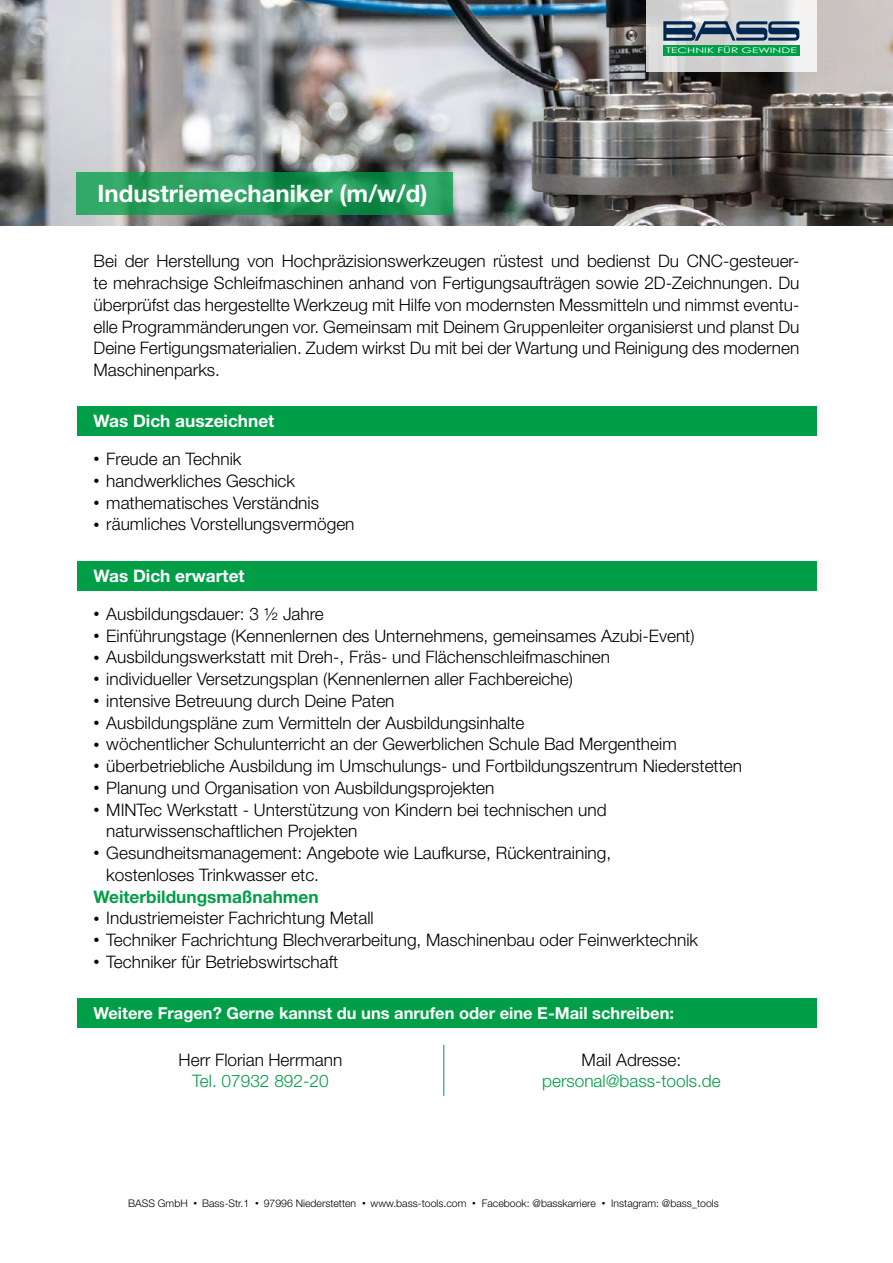
<style>
.page{position:relative;width:893px;height:1263px;background:#fff}
.page>*{position:absolute;margin:0;border:0;box-sizing:border-box;transform-origin:0 0}
.t1{font:700 24px "Helvetica Neue LT Std";color:#fff}
.t2{font:300 17.25px/21.8px "Helvetica Neue LT Std";color:#000;text-align:justify}
.t3{font:300 17.25px "Helvetica Neue LT Std";color:#009f47}
.t4{font:700 17.25px "Helvetica Neue LT Std";color:#fff}
.t5{font:700 17.25px "Helvetica Neue LT Std";color:#009f47}
.t6{font:700 16.5px "Helvetica Neue LT Std";color:#fff}
.t7{font:300 10.5px "Helvetica Neue LT Std";color:#000}
.t8{font:7.8px "Century Gothic";color:#fff;scale:1.55 1}
.s1{font-family:"Arial";font-weight:400}
</style>
<div class="page">
<img style="left:0;top:0;width:893px;height:225px">
<svg style="left:646px;top:0;width:170px;height:72px"></svg>
<div style="left:663px;top:45px;width:136px;height:10px;background:#009f47"></div>
<svg style="left:663px;top:21px;width:136px;height:20px;background:#5b718a"></svg>
<svg style="left:77px;top:172px;width:376px;height:43px;background:#249b5a"></svg>
<div style="left:77px;top:561px;width:739px;height:29px;background:#009f47"></div>
<div style="left:77px;top:406px;width:739px;height:30px;background:#009f47"></div>
<hr style="left:443px;top:1045px;width:1px;height:51px;background:#009f47">
<div style="left:77px;top:998px;width:739px;height:30px;background:#009f47"></div>
<h1 class="t1" style="left:97px;top:179px;width:332px">Industriemechaniker (m/w/d)</h1>
<p class="t8" style="left:666px;top:45px;width:86px">TECHNIK FÜR GEWINDE</p>
<p class="t2" style="left:94px;top:250px;width:707px">Bei der Herstellung von Hochpräzisionswerkzeugen rüstest und bedienst Du CNC-gesteuer&shy;te mehrachsige Schleifmaschinen anhand von Fertigungsaufträgen sowie 2D-Zeichnungen. Du überprüfst das hergestellte Werkzeug mit Hilfe von modernsten Messmitteln und nimmst eventu&shy;elle Programmänderungen vor. Gemeinsam mit Deinem Gruppenleiter organisierst und planst Du Deine Fertigungsmaterialien. Zudem wirkst Du mit bei der Wartung und Reinigung des modernen Maschinenparks.</p>
<p class="t4" style="left:94px;top:410px;width:182px">Was Dich auszeichnet</p>
<p class="t2" style="left:94px;top:448px;width:149px"><span class="s1">•</span> Freude an Technik</p>
<p class="t2" style="left:94px;top:470px;width:203px"><span class="s1">•</span> handwerkliches Geschick</p>
<p class="t2" style="left:94px;top:491px;width:227px"><span class="s1">•</span> mathematisches Verständnis</p>
<p class="t2" style="left:94px;top:513px;width:263px"><span class="s1">•</span> räumliches Vorstellungsvermögen</p>
<p class="t4" style="left:94px;top:565px;width:153px">Was Dich erwartet</p>
<p class="t2" style="left:94px;top:602px;width:232px"><span class="s1">•</span> Ausbildungsdauer: 3 ½ Jahre</p>
<p class="t2" style="left:94px;top:624px;width:602px"><span class="s1">•</span> Einführungstage (Kennenlernen des Unternehmens, gemeinsames Azubi-Event)</p>
<p class="t2" style="left:94px;top:646px;width:518px"><span class="s1">•</span> Ausbildungswerkstatt mit Dreh-, Fräs- und Flächenschleifmaschinen</p>
<p class="t2" style="left:94px;top:668px;width:481px"><span class="s1">•</span> individueller Versetzungsplan (Kennenlernen aller Fachbereiche)</p>
<p class="t2" style="left:94px;top:689px;width:302px"><span class="s1">•</span> intensive Betreuung durch Deine Paten</p>
<p class="t2" style="left:94px;top:711px;width:432px"><span class="s1">•</span> Ausbildungspläne zum Vermitteln der Ausbildungsinhalte</p>
<p class="t2" style="left:94px;top:733px;width:585px"><span class="s1">•</span> wöchentlicher Schulunterricht an der Gewerblichen Schule Bad Mergentheim</p>
<p class="t2" style="left:94px;top:755px;width:650px"><span class="s1">•</span> überbetriebliche Ausbildung im Umschulungs- und Fortbildungszentrum Niederstetten</p>
<p class="t2" style="left:94px;top:776px;width:402px"><span class="s1">•</span> Planung und Organisation von Ausbildungsprojekten</p>
<p class="t2" style="left:94px;top:798px;width:515px"><span class="s1">•</span> MINTec Werkstatt - Unterstützung von Kindern bei technischen und</p>
<p class="t2" style="left:94px;top:842px;width:519px"><span class="s1">•</span> Gesundheitsmanagement: Angebote wie Laufkurse, Rückentraining,</p>
<p class="t2" style="left:106px;top:820px;width:253px">naturwissenschaftlichen Projekten</p>
<p class="t2" style="left:106px;top:863px;width:214px">kostenloses Trinkwasser etc.</p>
<p class="t5" style="left:94px;top:886px;width:227px">Weiterbildungsmaßnahmen</p>
<p class="t2" style="left:94px;top:907px;width:282px"><span class="s1">•</span> Industriemeister Fachrichtung Metall</p>
<p class="t2" style="left:94px;top:929px;width:606px"><span class="s1">•</span> Techniker Fachrichtung Blechverarbeitung, Maschinenbau oder Feinwerktechnik</p>
<p class="t2" style="left:94px;top:950px;width:246px"><span class="s1">•</span> Techniker für Betriebswirtschaft</p>
<p class="t6" style="left:94px;top:1003px;width:582px">Weitere Fragen? Gerne kannst du uns anrufen oder eine E-Mail schreiben:</p>
<p class="t2" style="left:179px;top:1048px;width:165px">Herr Florian Herrmann</p>
<p class="t3" style="left:192px;top:1071px;width:138px">Tel. 07932 892-20</p>
<p class="t2" style="left:582px;top:1048px;width:101px">Mail Adresse:</p>
<p class="t3" style="left:542px;top:1071px;width:180px">personal@bass-tools.de</p>
<p class="t7" style="left:128px;top:1197px;width:592px">BASS GmbH <span class="s1">•</span> Bass-Str.1 <span class="s1">•</span> 97996 Niederstetten <span class="s1">•</span> www.bass-tools.com <span class="s1">•</span> Facebook: @basskarriere <span class="s1">•</span> Instagram: @bass_tools</p>
</div>
